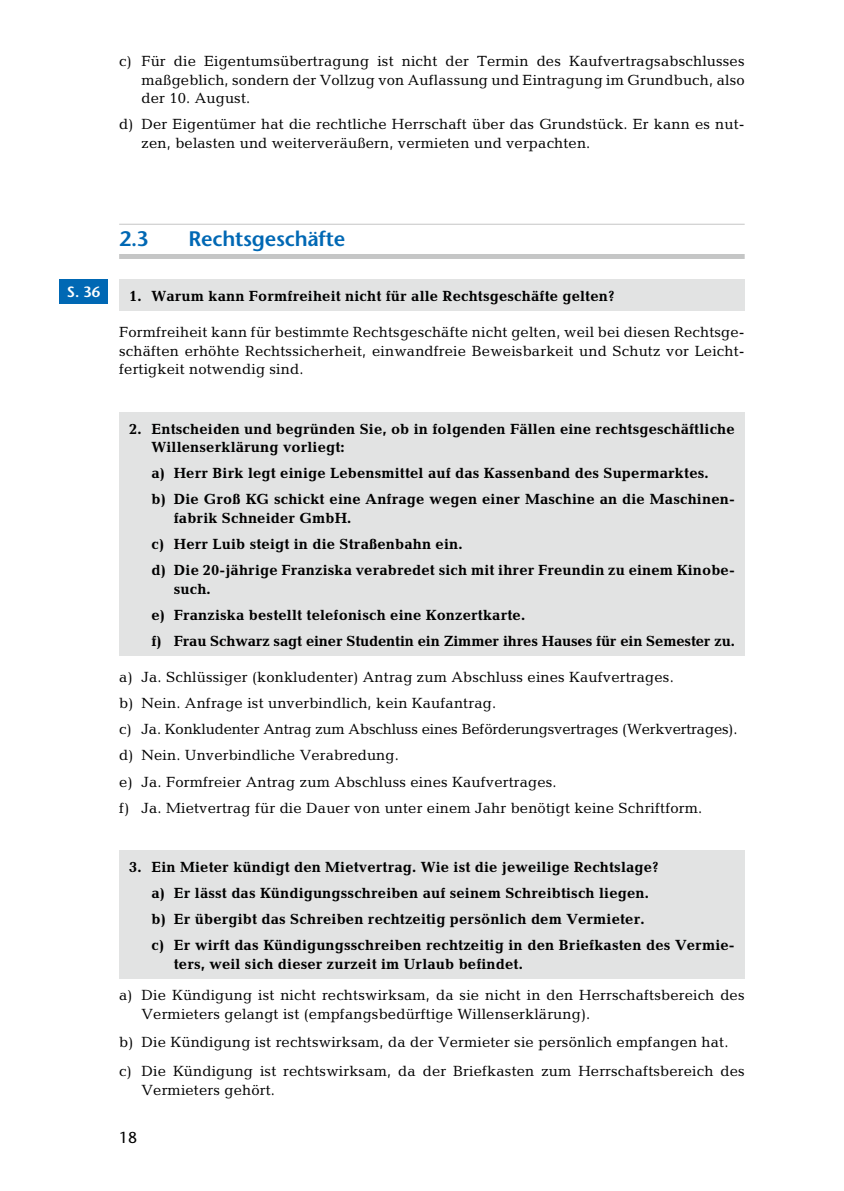
<style>
.page{position:relative;width:844px;height:1191px;background:#fff}
.page>*{position:absolute;margin:0;border:0;box-sizing:border-box;transform-origin:0 0}
.t1{font:600 21px "Stone Sans Std";letter-spacing:-.01em;color:#0068b4}
.t2{font:500 15.75px "Stone Sans Std";color:#000}
.t3{font:14.88px/18.6px "Candida";letter-spacing:.01em;color:#000}
.t4{font:700 14.88px/26.1px "Candida";letter-spacing:.01em;color:#000}
.t5{font:700 14.88px/26.1px "Candida";letter-spacing:-.01em;color:#000}
.t6{font:600 14.88px "Stone Sans Std";color:#fff}
</style>
<div class="page">
<hr style="left:119px;top:224px;width:625px;height:1px;background:#c5c6c6">
<div style="left:119px;top:254px;width:625px;height:5px;background:#c5c6c6"></div>
<div style="left:119px;top:279px;width:625px;height:31px;background:#e2e3e3"></div>
<div style="left:119px;top:412px;width:625px;height:244px;background:#e2e3e3"></div>
<div style="left:119px;top:850px;width:625px;height:128px;background:#e2e3e3"></div>
<div style="left:60px;top:279px;width:48px;height:24px;background:#0068b4"></div>
<p class="t3" style="left:141px;top:52px;width:604px;text-align:justify;text-indent:-22px">c) Für die Eigentumsübertragung ist nicht der Termin des Kaufvertragsabschlusses maßgeblich, sondern der Vollzug von Auflassung und Eintragung im Grundbuch, also der 10. August.</p>
<p class="t3" style="left:141px;top:115px;width:604px;text-indent:-22px">d) Der Eigentümer hat die rechtliche Herrschaft über das Grundstück. Er kann es nut&shy;zen, belasten und weiterveräußern, vermieten und verpachten.</p>
<p class="t6" style="left:67px;top:286px;width:35px">S. 36</p>
<h1 class="t1" style="left:119px;top:230px;width:31px">2.3</h1>
<h1 class="t1" style="left:189px;top:230px;width:158px">Rechtsgeschäfte</h1>
<p class="t4" style="left:129px;top:284px;width:487px">1. Warum kann Formfreiheit nicht für alle Rechtsgeschäfte gelten?</p>
<p class="t3" style="left:119px;top:323px;width:627px;text-align:justify">Formfreiheit kann für bestimmte Rechtsgeschäfte nicht gelten, weil bei diesen Rechtsge&shy;schäften erhöhte Rechtssicherheit, einwandfreie Beweisbarkeit und Schutz vor Leicht&shy;fertigkeit notwendig sind.</p>
<p class="t4" style="left:151px;top:421px;width:584px;line-height:18.6px;text-indent:-22px">2. Entscheiden und begründen Sie, ob in folgenden Fällen eine rechtsgeschäftliche<br>Willenserklärung vorliegt:</p>
<p class="t4" style="left:151px;top:462px;width:584px">a) Herr Birk legt einige Lebensmittel auf das Kassenband des Supermarktes.<br>b) Die Groß KG schickt eine Anfrage wegen einer Maschine an die Maschinen-</p>
<p class="t4" style="left:151px;top:506px;width:584px;text-indent:22px">fabrik Schneider GmbH.<br>c) Herr Luib steigt in die Straßenbahn ein.<br>d) Die 20-jährige Franziska verabredet sich mit ihrer Freundin zu einem Kinobe-</p>
<p class="t5" style="left:151px;top:577px;width:584px;text-indent:22px">such.<br>e) Franziska bestellt telefonisch eine Konzertkarte.<br>f) Frau Schwarz sagt einer Studentin ein Zimmer ihres Hauses für ein Semester zu.</p>
<p class="t3" style="left:119px;top:664px;width:619px;line-height:26.1px">a) Ja. Schlüssiger (konkludenter) Antrag zum Abschluss eines Kaufvertrages.<br>b) Nein. Anfrage ist unverbindlich, kein Kaufantrag.<br>c) Ja. Konkludenter Antrag zum Abschluss eines Beförderungsvertrages (Werkvertrages). d) Nein. Unverbindliche Verabredung.<br>e) Ja. Formfreier Antrag zum Abschluss eines Kaufvertrages.<br>f) Ja. Mietvertrag für die Dauer von unter einem Jahr benötigt keine Schriftform.</p>
<p class="t4" style="left:151px;top:855px;width:584px;text-indent:-22px">3. Ein Mieter kündigt den Mietvertrag. Wie ist die jeweilige Rechtslage?<br>a) Er lässt das Kündigungsschreiben auf seinem Schreibtisch liegen.<br>b) Er übergibt das Schreiben rechtzeitig persönlich dem Vermieter.<br>c) Er wirft das Kündigungsschreiben rechtzeitig in den Briefkasten des Vermie-</p>
<p class="t4" style="left:174px;top:952px;width:350px">ters, weil sich dieser zurzeit im Urlaub befindet.</p>
<p class="t3" style="left:141px;top:986px;width:604px;text-indent:-22px">a) Die Kündigung ist nicht rechtswirksam, da sie nicht in den Herrschaftsbereich des<br>Vermieters gelangt ist (empfangsbedürftige Willenserklärung).</p>
<p class="t3" style="left:119px;top:1028px;width:627px;line-height:28.5px">b) Die Kündigung ist rechtswirksam, da der Vermieter sie persönlich empfangen hat. c) Die Kündigung ist rechtswirksam, da der Briefkasten zum Herrschaftsbereich des</p>
<p class="t3" style="left:141px;top:1080px;width:135px">Vermieters gehört.</p>
<p class="t2" style="left:119px;top:1128px;width:20px">18</p>
</div>
